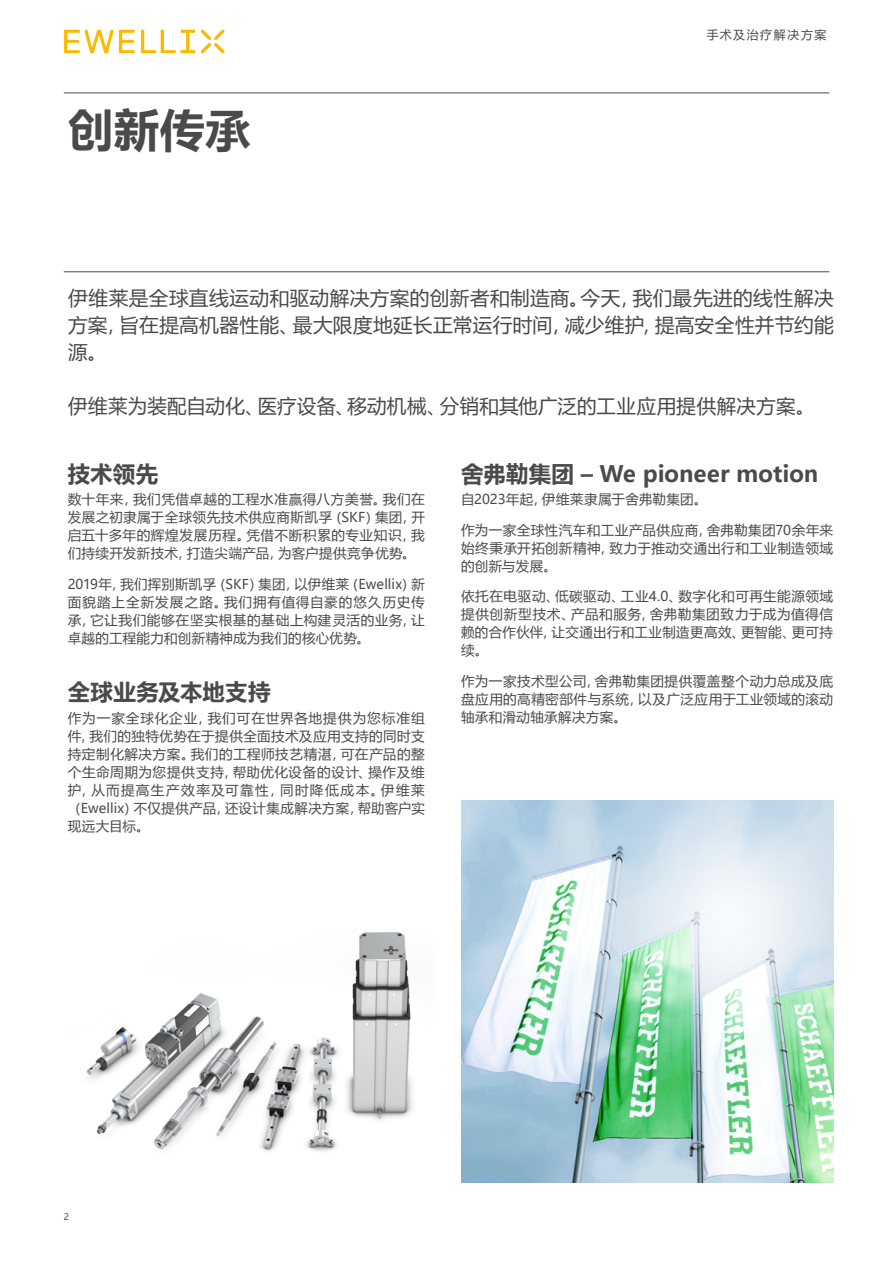
<style>
.page{position:relative;width:893px;height:1263px;background:#fff}
.page>*{position:absolute;margin:0;border:0;box-sizing:border-box;transform-origin:0 0}
.t1{font:700 45px "Microsoft Ya Hei";color:#4a4a49}
.t2{font:700 22.5px "Microsoft Ya Hei";color:#4a4a49}
.t3{font:19.5px/27px "Microsoft Ya Hei";letter-spacing:.015em;color:#4a4a49;text-align:justify}
.t4{font:13.5px/18px "Microsoft Ya Hei";letter-spacing:.03em;color:#4a4a49;text-align:justify}
.t5{font:12px "Microsoft Ya Hei";letter-spacing:.125em;color:#4a4a49}
.t6{font:9px "Microsoft Ya Hei";color:#4a4a49}
</style>
<div class="page">
<hr style="left:64px;top:93px;width:765px;height:1px;background:#4a4a49">
<hr style="left:64px;top:271px;width:765px;height:1px;background:#4a4a49">
<svg style="left:64px;top:30px;width:131px;height:23px"></svg>
<svg style="left:201px;top:30px;width:23px;height:23px"></svg>
<img style="left:461px;top:801px;width:372px;height:381px">
<img style="left:86px;top:932px;width:327px;height:220px">
<h1 class="t1" style="left:69px;top:99px;width:183px">创新传承</h1>
<p class="t5" style="left:707px;top:27px;width:121px">手术及治疗解决方案</p>
<h3 class="t3" style="left:68px;top:283px;width:767px">伊维莱是全球直线运动和驱动解决方案的创新者和制造商。今天，我们最先进的线性解决方案，旨在提高机器性能、最大限度地延长正常运行时间，减少维护，提高安全性并节约能源。</h3>
<h3 class="t3" style="left:68px;top:391px;width:749px">伊维莱为装配自动化、医疗设备、移动机械、分销和其他广泛的工业应用提供解决方案。</h3>
<h2 class="t2" style="left:68px;top:458px;width:92px">技术领先</h2>
<p class="t4" style="left:68px;top:490px;width:359px">数十年来，我们凭借卓越的工程水准赢得八方美誉。我们在发展之初隶属于全球领先技术供应商斯凯孚（SKF）集团，开启五十多年的辉煌发展历程。凭借不断积累的专业知识，我们持续开发新技术，打造尖端产品，为客户提供竞争优势。</p>
<p class="t4" style="left:68px;top:574px;width:359px">2019年，我们挥别斯凯孚（SKF）集团，以伊维莱（Ewellix）新面貌踏上全新发展之路。我们拥有值得自豪的悠久历史传承，它让我们能够在坚实根基的基础上构建灵活的业务，让卓越的工程能力和创新精神成为我们的核心优势。</p>
<h2 class="t2" style="left:68px;top:677px;width:204px">全球业务及本地支持</h2>
<p class="t4" style="left:68px;top:708px;width:359px">作为一家全球化企业，我们可在世界各地提供为您标准组件，我们的独特优势在于提供全面技术及应用支持的同时支持定制化解决方案。我们的工程师技艺精湛，可在产品的整个生命周期为您提供支持，帮助优化设备的设计、操作及维护，从而提高生产效率及可靠性，同时降低成本。伊维莱（Ewellix）不仅提供产品，还设计集成解决方案，帮助客户实现远大目标。</p>
<h2 class="t2" style="left:461px;top:458px;width:359px">舍弗勒集团 – We pioneer motion</h2>
<p class="t4" style="left:461px;top:490px;width:248px">自2023年起，伊维莱隶属于舍弗勒集团。</p>
<p class="t4" style="left:461px;top:520px;width:374px">作为一家全球性汽车和工业产品供应商，舍弗勒集团70余年来始终秉承开拓创新精神，致力于推动交通出行和工业制造领域的创新与发展。</p>
<p class="t4" style="left:461px;top:587px;width:374px">依托在电驱动、低碳驱动、工业4.0、数字化和可再生能源领域提供创新型技术、产品和服务，舍弗勒集团致力于成为值得信赖的合作伙伴，让交通出行和工业制造更高效、更智能、更可持续。</p>
<p class="t4" style="left:461px;top:672px;width:374px">作为一家技术型公司，舍弗勒集团提供覆盖整个动力总成及底盘应用的高精密部件与系统，以及广泛应用于工业领域的滚动轴承和滑动轴承解决方案。</p>
<p class="t6" style="left:64px;top:1210px;width:7px">2</p>
</div>
